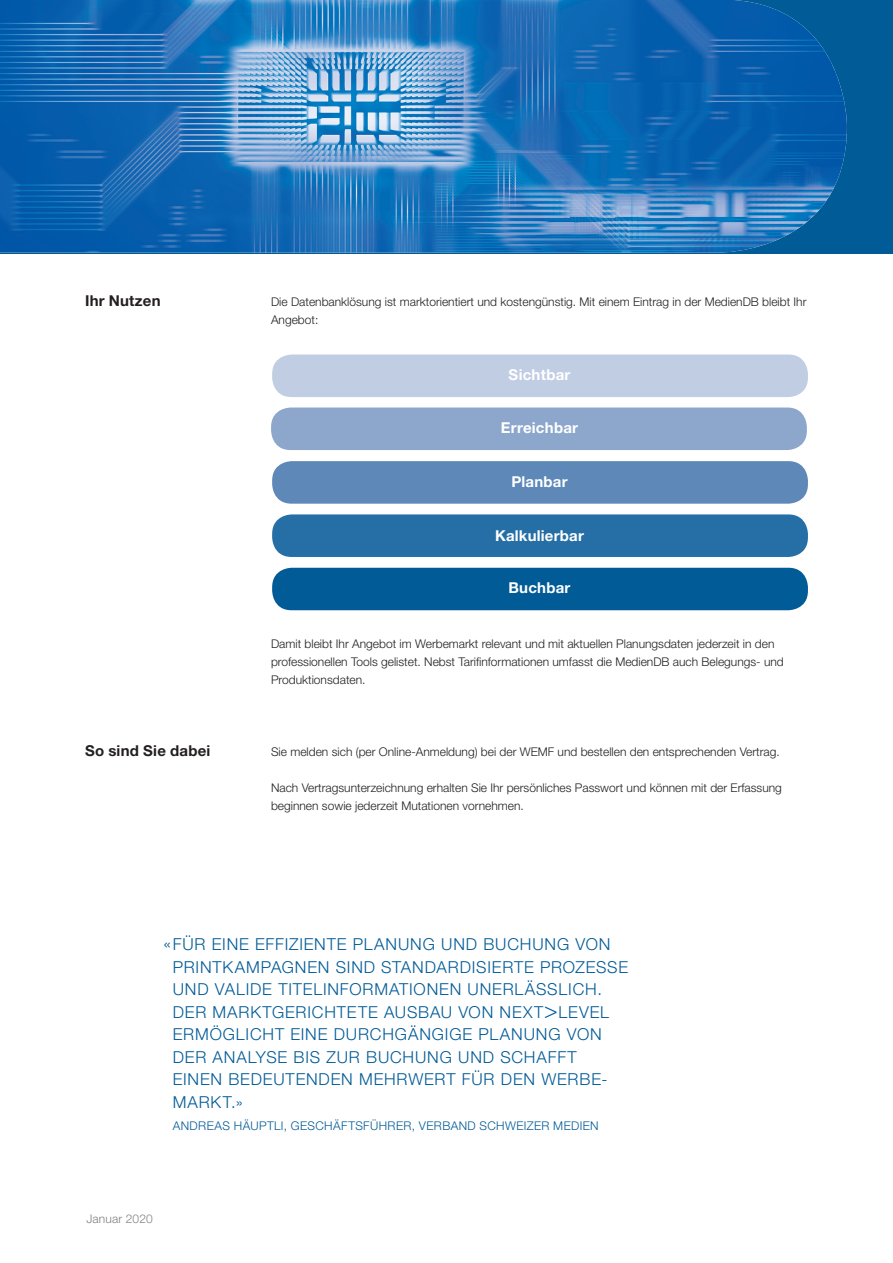
<style>
.page{position:relative;width:893px;height:1263px;background:#fff}
.page>*{position:absolute;margin:0;border:0;box-sizing:border-box;transform-origin:0 0}
.t1{font:300 16.5px/22.5px "Helvetica Neue LT Std";letter-spacing:.05em;color:#005b97}
.t2{font:700 15px "Helvetica Neue LT Std";letter-spacing:.015em;color:#fff}
.t3{font:700 15px "Helvetica Neue LT Std";letter-spacing:.015em;color:#231f20}
.t4{font:300 12px/18px "Helvetica Neue LT Std";color:#231f20}
.t5{font:300 12px "Helvetica Neue LT Std";letter-spacing:.035em;color:#005b97}
.t6{font:300 12px "Helvetica Neue LT Std";letter-spacing:.01em;color:#808285}
.s1{font-size:18px}
.s2{font-size:22.5px}
</style>
<div class="page">
<div style="left:272px;top:355px;width:536px;height:42px;background:#c0cde3;border-radius:20px"></div>
<div style="left:272px;top:461px;width:536px;height:43px;background:#5d88b8;border-radius:20px"></div>
<div style="left:272px;top:514px;width:536px;height:43px;background:#266fa6;border-radius:20px"></div>
<div style="left:0;top:0;width:893px;height:253px;background:#005b97"></div>
<img style="left:0;top:0;width:847px;height:252px">
<div style="left:271px;top:407px;width:536px;height:43px;background:#8da7cc;border-radius:20px"></div>
<div style="left:272px;top:568px;width:536px;height:42px;background:#005b97;border-radius:20px"></div>
<p class="t3" style="left:85px;top:291px;width:77px">Ihr Nutzen</p>
<p class="t3" style="left:85px;top:741px;width:127px">So sind Sie dabei</p>
<p class="t4" style="left:271px;top:292px;width:537px">Die Datenbanklösung ist marktorientiert und kostengünstig. Mit einem Eintrag in der MedienDB bleibt Ihr<br>Angebot:</p>
<p class="t2" style="left:509px;top:365px;width:63px">Sichtbar</p>
<p class="t2" style="left:501px;top:418px;width:79px">Erreichbar</p>
<p class="t2" style="left:511px;top:472px;width:58px">Planbar</p>
<p class="t2" style="left:495px;top:526px;width:90px">Kalkulierbar</p>
<p class="t2" style="left:508px;top:579px;width:63px">Buchbar</p>
<p class="t4" style="left:271px;top:634px;width:514px">Damit bleibt Ihr Angebot im Werbemarkt relevant und mit aktuellen Planungsdaten jederzeit in den professionellen Tools gelistet. Nebst Tarifinformationen umfasst die MedienDB auch Belegungs- und<br>Produktionsdaten.</p>
<p class="t4" style="left:271px;top:742px;width:510px">Sie melden sich (per Online-Anmeldung) bei der WEMF und bestellen den entsprechenden Vertrag.</p>
<p class="t4" style="left:271px;top:778px;width:512px">Nach Vertragsunterzeichnung erhalten Sie Ihr persönliches Passwort und können mit der Erfassung beginnen sowie jederzeit Mutationen vornehmen.</p>
<p class="t1" style="left:173px;top:933px;width:457px;text-indent:-9px"><span class="s1">«</span>FÜR EINE EFFIZIENTE PLANUNG UND BUCHUNG VON PRINTKAMPAGNEN SIND STANDARDISIERTE PROZESSE UND VALIDE TITELINFORMATIONEN UNERLÄSSLICH.<br>DER MARKTGERICHTETE AUSBAU VON NEXT<span class="s2">&gt;</span>LEVEL ERMÖGLICHT EINE DURCHGÄNGIGE PLANUNG VON DER ANALYSE BIS ZUR BUCHUNG UND SCHAFFT EINEN BEDEUTENDEN MEHRWERT FÜR DEN WERBE-MARKT.»</p>
<p class="t5" style="left:173px;top:1118px;width:427px">ANDREAS HÄUPTLI, GESCHÄFTSFÜHRER, VERBAND SCHWEIZER MEDIEN</p>
<p class="t6" style="left:86px;top:1211px;width:68px">Januar 2020</p>
</div>
